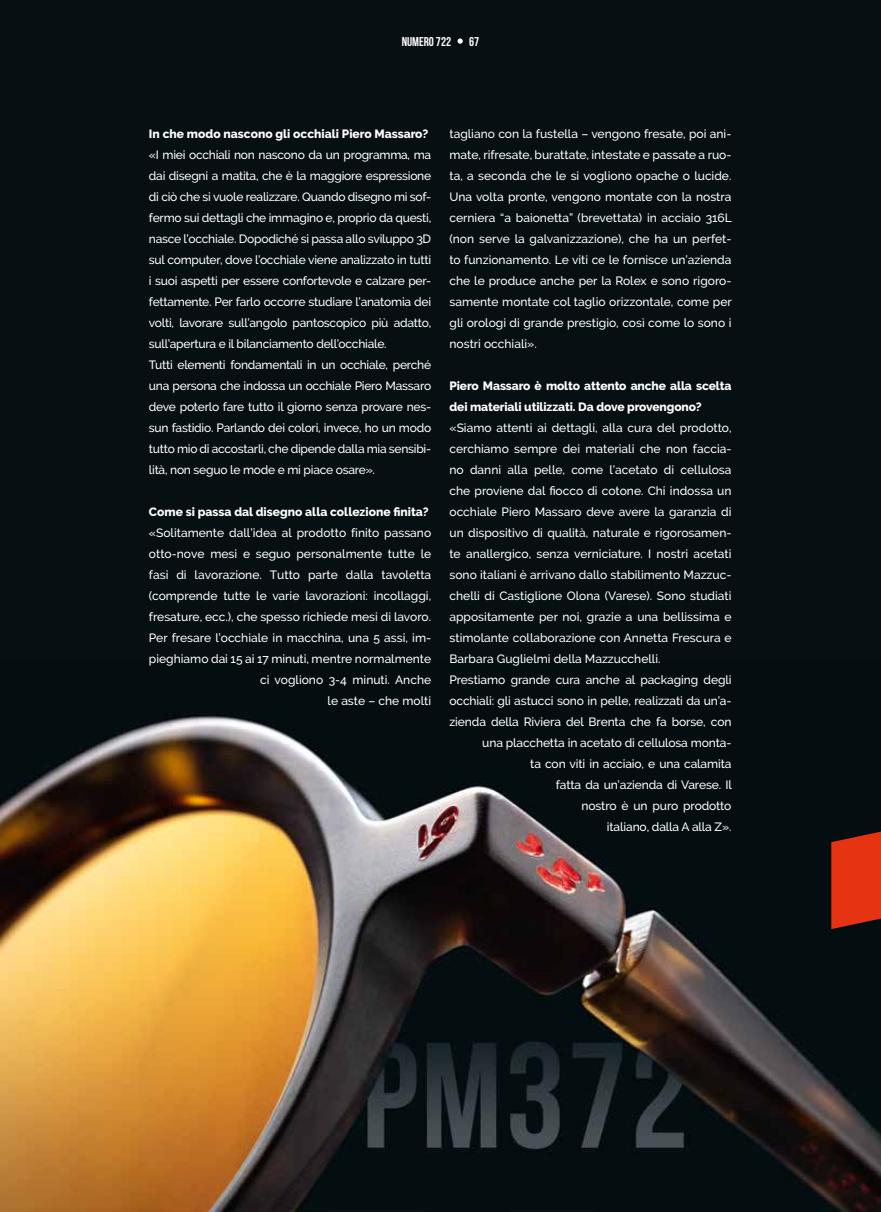
<style>
.page{position:relative;width:881px;height:1212px;background:#fff}
.page>*{position:absolute;margin:0;border:0;box-sizing:border-box;transform-origin:0 0}
.t1{font:12.75px "Bebas Neue";color:#fff}
.t2{font:500 12px/21px "Raleway";letter-spacing:-.01em;color:#fff}
.t3{font:800 12px/21px "Raleway";letter-spacing:-.01em;color:#fff}
</style>
<div class="page">
<div style="left:0;top:0;width:880px;height:1212px;background:#060f12"></div>
<img style="left:0;top:715px;width:880px;height:497px">
<svg style="left:831px;top:831px;width:49px;height:98px"></svg>
<svg style="left:457px;top:38px;width:5px;height:6px"></svg>
<p class="t1" style="left:401px;top:34px;width:51px">NUMERO 722</p>
<p class="t1" style="left:469px;top:34px;width:12px">67</p>
<p class="t3" style="left:149px;top:123px;width:281px">In che modo nascono gli occhiali Piero Massaro?</p>
<p class="t2" style="left:149px;top:144px;width:284px">«I miei occhiali non nascono da un programma, ma dai disegni a matita, che è la maggiore espressione di ciò che si vuole realizzare. Quando disegno mi sof&shy;fermo sui dettagli che immagino e, proprio da questi, nasce l’occhiale. Dopodiché si passa allo sviluppo 3D sul computer, dove l’occhiale viene analizzato in tutti i suoi aspetti per essere confortevole e calzare per&shy;fettamente. Per farlo occorre studiare l’anatomia dei volti, lavorare sull’angolo pantoscopico più adatto, sull’apertura e il bilanciamento dell’occhiale.<br>Tutti elementi fondamentali in un occhiale, perché una persona che indossa un occhiale Piero Massaro deve poterlo fare tutto il giorno senza provare nes&shy;sun fastidio. Parlando dei colori, invece, ho un modo tutto mio di accostarli, che dipende dalla mia sensibi&shy;lità, non seguo le mode e mi piace osare».</p>
<p class="t3" style="left:149px;top:501px;width:281px">Come si passa dal disegno alla collezione finita?</p>
<p class="t2" style="left:149px;top:522px;width:284px;text-align:right">«Solitamente dall’idea al prodotto finito passano otto-nove mesi e seguo personalmente tutte le fasi di lavorazione. Tutto parte dalla tavoletta (comprende tutte le varie lavorazioni: incollaggi, fresature, ecc.), che spesso richiede mesi di lavoro.<br>Per fresare l’occhiale in macchina, una 5 assi, im&shy;pieghiamo dai 15 ai 17 minuti, mentre normalmente ci vogliono 3-4 minuti. Anche<br>le aste – che molti</p>
<p class="t2" style="left:449px;top:123px;width:284px;text-align:justify">tagliano con la fustella – vengono fresate, poi ani&shy;mate, rifresate, burattate, intestate e passate a ruo&shy;ta, a seconda che le si vogliono opache o lucide.<br>Una volta pronte, vengono montate con la nostra cerniera “a baionetta” (brevettata) in acciaio 316L (non serve la galvanizzazione), che ha un perfet&shy;to funzionamento. Le viti ce le fornisce un’azienda che le produce anche per la Rolex e sono rigoro&shy;samente montate col taglio orizzontale, come per gli orologi di grande prestigio, così come lo sono i nostri occhiali».</p>
<p class="t3" style="left:449px;top:375px;width:283px">Piero Massaro è molto attento anche alla scelta dei materiali utilizzati. Da dove provengono?</p>
<p class="t2" style="left:449px;top:417px;width:283px">«Siamo attenti ai dettagli, alla cura del prodotto,</p>
<p class="t2" style="left:449px;top:438px;width:283px">cerchiamo sempre dei materiali che non faccia-</p>
<p class="t2" style="left:449px;top:459px;width:283px">no danni alla pelle, come l’acetato di cellulosa</p>
<p class="t2" style="left:449px;top:480px;width:283px">che proviene dal fiocco di cotone. Chi indossa un</p>
<p class="t2" style="left:449px;top:501px;width:283px">occhiale Piero Massaro deve avere la garanzia di</p>
<p class="t2" style="left:449px;top:522px;width:283px">un dispositivo di qualità, naturale e rigorosamen-</p>
<p class="t2" style="left:449px;top:543px;width:283px">te anallergico, senza verniciature. I nostri acetati</p>
<p class="t2" style="left:449px;top:564px;width:283px">sono italiani è arrivano dallo stabilimento Mazzuc-</p>
<p class="t2" style="left:449px;top:585px;width:283px">chelli di Castiglione Olona (Varese). Sono studiati</p>
<p class="t2" style="left:449px;top:606px;width:283px">appositamente per noi, grazie a una bellissima e</p>
<p class="t2" style="left:449px;top:627px;width:283px">stimolante collaborazione con Annetta Frescura e</p>
<p class="t2" style="left:449px;top:648px;width:212px">Barbara Guglielmi della Mazzucchelli.</p>
<p class="t2" style="left:449px;top:669px;width:283px">Prestiamo grande cura anche al packaging degli</p>
<p class="t2" style="left:449px;top:690px;width:283px">occhiali: gli astucci sono in pelle, realizzati da un’a-</p>
<p class="t2" style="left:449px;top:711px;width:283px">zienda della Riviera del Brenta che fa borse, con</p>
<p class="t2" style="left:482px;top:732px;width:250px">una placchetta in acetato di cellulosa monta-</p>
<p class="t2" style="left:530px;top:753px;width:202px">ta con viti in acciaio, e una calamita</p>
<p class="t2" style="left:555px;top:774px;width:177px">fatta da un’azienda di Varese. Il</p>
<p class="t2" style="left:581px;top:795px;width:152px">nostro è un puro prodotto</p>
<p class="t2" style="left:606px;top:816px;width:126px">italiano, dalla A alla Z».</p>
</div>
